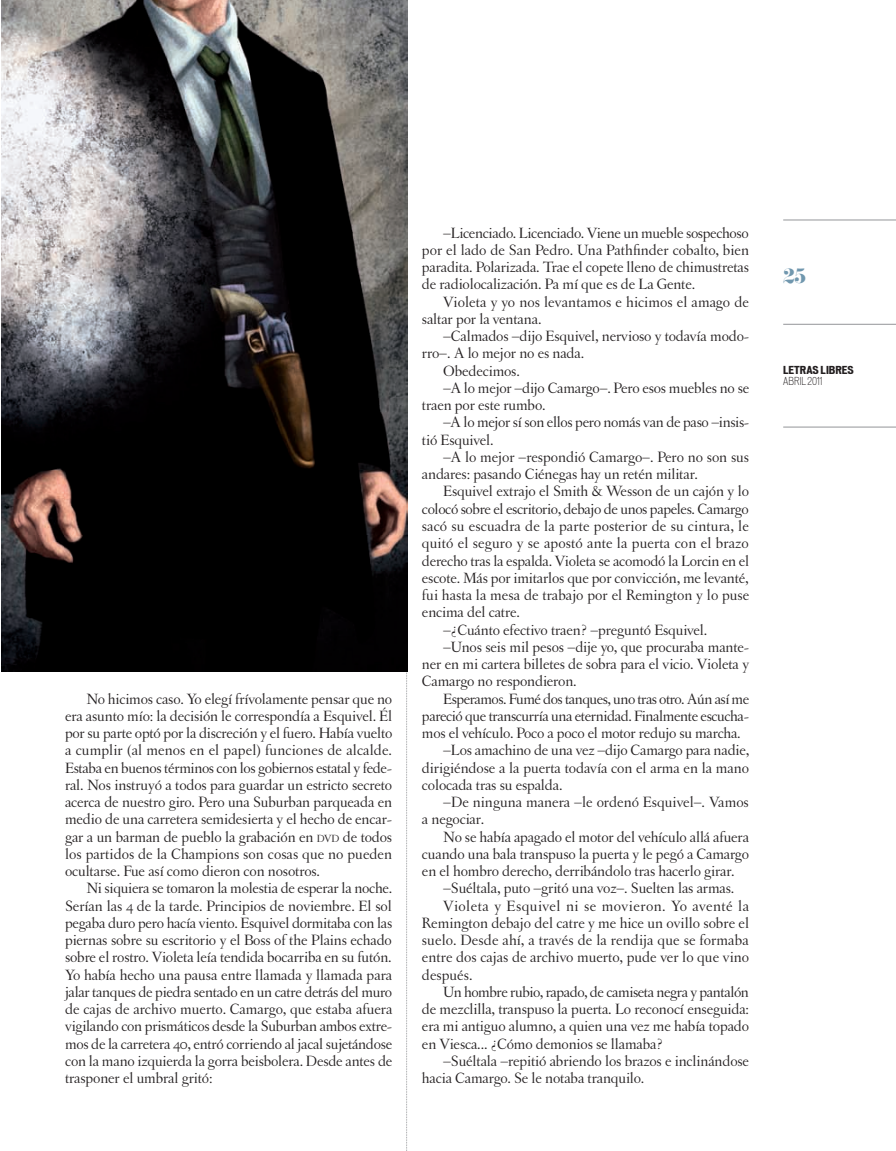
<style>
.page{position:relative;width:896px;height:1151px;background:#fff}
.page>*{position:absolute;margin:0;border:0;box-sizing:border-box;transform-origin:0 0}
.t1{font:18px "Eloquent JF";color:#7097ae}
.t2{font:15.75px/17.2px "Letras Oldstyle";letter-spacing:-.01em;color:#231f20;text-align:justify}
.t3{font:15.75px "Letras Oldstyle";letter-spacing:-.03em;color:#231f20}
.t4{font:15.75px "Letras Oldstyle";letter-spacing:.03em;color:#231f20}
.t5{font:700 expanded 10.5px "Vonnes";color:#231f20}
.t6{font:300 condensed 10.5px "Vonnes";color:#231f20}
.s1{font-size:10.95px}
</style>
<div class="page">
<svg style="left:406px;top:671px;width:1px;height:480px"></svg>
<hr style="left:783px;top:427px;width:112px;height:1px;background:#939598">
<hr style="left:783px;top:220px;width:112px;height:1px;background:#939598">
<hr style="left:783px;top:324px;width:112px;height:1px;background:#939598">
<img style="left:1px;top:0;width:406px;height:671px">
<p class="t2" style="left:65px;top:690px;width:329px;text-indent:21px">No hicimos caso. Yo elegí frívolamente pensar que no era asunto mío: la decisión le correspondía a Esquivel. Él por su parte optó por la discreción y el fuero. Había vuelto a cumplir (al menos en el papel) funciones de alcalde.<br>Estaba en buenos términos con los gobiernos estatal y fede&shy;ral. Nos instruyó a todos para guardar un estricto secreto acerca de nuestro giro. Pero una Suburban parqueada en medio de una carretera semidesierta y el hecho de encar&shy;gar a un barman de pueblo la grabación en <span class="s1">dvd</span> de todos los partidos de la Champions son cosas que no pueden ocultarse. Fue así como dieron con nosotros.</p>
<p class="t2" style="left:65px;top:879px;width:329px;text-indent:21px">Ni siquiera se tomaron la molestia de esperar la noche.<br>Serían las 4 de la tarde. Principios de noviembre. El sol pegaba duro pero hacía viento. Esquivel dormitaba con las piernas sobre su escritorio y el Boss of the Plains echado sobre el rostro. Violeta leía tendida bocarriba en su futón.<br>Yo había hecho una pausa entre llamada y llamada para jalar tanques de piedra sentado en un catre detrás del muro de cajas de archivo muerto. Camargo, que estaba afuera vigilando con prismáticos desde la Suburban ambos extre&shy;mos de la carretera 40, entró corriendo al jacal sujetándose con la mano izquierda la gorra beisbolera. Desde antes de trasponer el umbral gritó:</p>
<p class="t2" style="left:422px;top:224px;width:328px;text-indent:21px">–Licenciado. Licenciado. Viene un mueble sospechoso por el lado de San Pedro. Una Pathfinder cobalto, bien paradita. Polarizada. Trae el copete lleno de chimustretas de radiolocalización. Pa mí que es de La Gente.</p>
<p class="t2" style="left:422px;top:293px;width:328px;text-indent:21px">Violeta y yo nos levantamos e hicimos el amago de saltar por la ventana.</p>
<p class="t2" style="left:443px;top:327px;width:307px">–Calmados –dijo Esquivel, nervioso y todavía modo-</p>
<p class="t2" style="left:422px;top:345px;width:164px">rro–. A lo mejor no es nada.</p>
<p class="t2" style="left:443px;top:362px;width:78px">Obedecimos.</p>
<p class="t2" style="left:443px;top:379px;width:307px">–A lo mejor –dijo Camargo–. Pero esos muebles no se</p>
<p class="t2" style="left:422px;top:396px;width:125px">traen por este rumbo.</p>
<p class="t2" style="left:443px;top:414px;width:307px">–A lo mejor sí son ellos pero nomás van de paso –insis-</p>
<p class="t2" style="left:422px;top:431px;width:73px">tió Esquivel.</p>
<p class="t2" style="left:443px;top:448px;width:307px">–A lo mejor –respondió Camargo–. Pero no son sus</p>
<p class="t2" style="left:422px;top:465px;width:277px">andares: pasando Ciénegas hay un retén militar.</p>
<p class="t2" style="left:443px;top:483px;width:307px">Esquivel extrajo el Smith &amp; Wesson de un cajón y lo</p>
<p class="t2" style="left:422px;top:500px;width:328px">colocó sobre el escritorio, debajo de unos papeles. Camargo</p>
<p class="t2" style="left:422px;top:517px;width:328px">sacó su escuadra de la parte posterior de su cintura, le</p>
<p class="t2" style="left:422px;top:534px;width:328px">quitó el seguro y se apostó ante la puerta con el brazo</p>
<p class="t2" style="left:422px;top:552px;width:329px">derecho tras la espalda. Violeta se acomodó la Lorcin en el</p>
<p class="t2" style="left:422px;top:569px;width:328px">escote. Más por imitarlos que por convicción, me levanté,</p>
<p class="t2" style="left:422px;top:586px;width:329px">fui hasta la mesa de trabajo por el Remington y lo puse</p>
<p class="t2" style="left:422px;top:603px;width:99px">encima del catre.</p>
<p class="t2" style="left:443px;top:621px;width:265px">–¿Cuánto efectivo traen? –preguntó Esquivel.</p>
<p class="t2" style="left:443px;top:638px;width:307px">–Unos seis mil pesos –dije yo, que procuraba mante-</p>
<p class="t2" style="left:422px;top:655px;width:328px">ner en mi cartera billetes de sobra para el vicio. Violeta y</p>
<p class="t2" style="left:422px;top:672px;width:156px">Camargo no respondieron.</p>
<p class="t3" style="left:443px;top:689px;width:307px">Esperamos. Fumé dos tanques, uno tras otro. Aún así me</p>
<p class="t2" style="left:422px;top:707px;width:328px">pareció que transcurría una eternidad. Finalmente escucha-</p>
<p class="t2" style="left:422px;top:724px;width:320px">mos el vehículo. Poco a poco el motor redujo su marcha.</p>
<p class="t2" style="left:443px;top:741px;width:307px">–Los amachino de una vez –dijo Camargo para nadie,</p>
<p class="t2" style="left:422px;top:759px;width:328px">dirigiéndose a la puerta todavía con el arma en la mano</p>
<p class="t2" style="left:422px;top:776px;width:142px">colocada tras su espalda.</p>
<p class="t2" style="left:443px;top:793px;width:307px">–De ninguna manera –le ordenó Esquivel–. Vamos</p>
<p class="t2" style="left:422px;top:810px;width:64px">a negociar.</p>
<p class="t2" style="left:443px;top:828px;width:307px">No se había apagado el motor del vehículo allá afuera</p>
<p class="t2" style="left:422px;top:845px;width:328px">cuando una bala transpuso la puerta y le pegó a Camargo</p>
<p class="t2" style="left:422px;top:862px;width:314px">en el hombro derecho, derribándolo tras hacerlo girar.</p>
<p class="t2" style="left:443px;top:879px;width:293px">–Suéltala, puto –gritó una voz–. Suelten las armas.</p>
<p class="t4" style="left:443px;top:896px;width:307px">Violeta y Esquivel ni se movieron. Yo aventé la</p>
<p class="t2" style="left:422px;top:914px;width:328px">Remington debajo del catre y me hice un ovillo sobre el</p>
<p class="t2" style="left:422px;top:931px;width:328px">suelo. Desde ahí, a través de la rendija que se formaba</p>
<p class="t2" style="left:422px;top:948px;width:328px">entre dos cajas de archivo muerto, pude ver lo que vino</p>
<p class="t2" style="left:422px;top:966px;width:52px">después.</p>
<p class="t2" style="left:443px;top:983px;width:307px">Un hombre rubio, rapado, de camiseta negra y pantalón</p>
<p class="t2" style="left:422px;top:1000px;width:328px">de mezclilla, transpuso la puerta. Lo reconocí enseguida:</p>
<p class="t2" style="left:422px;top:1017px;width:328px">era mi antiguo alumno, a quien una vez me había topado</p>
<p class="t2" style="left:422px;top:1035px;width:242px">en Viesca... ¿Cómo demonios se llamaba?</p>
<p class="t2" style="left:443px;top:1052px;width:307px">–Suéltala –repitió abriendo los brazos e inclinándose</p>
<p class="t2" style="left:422px;top:1069px;width:224px">hacia Camargo. Se le notaba tranquilo.</p>
<p class="t1" style="left:783px;top:264px;width:24px">25</p>
<p class="t5" style="left:783px;top:364px;width:72px">LETRAS LIBRES</p>
<p class="t6" style="left:783px;top:374px;width:41px">abril 2011</p>
</div>
